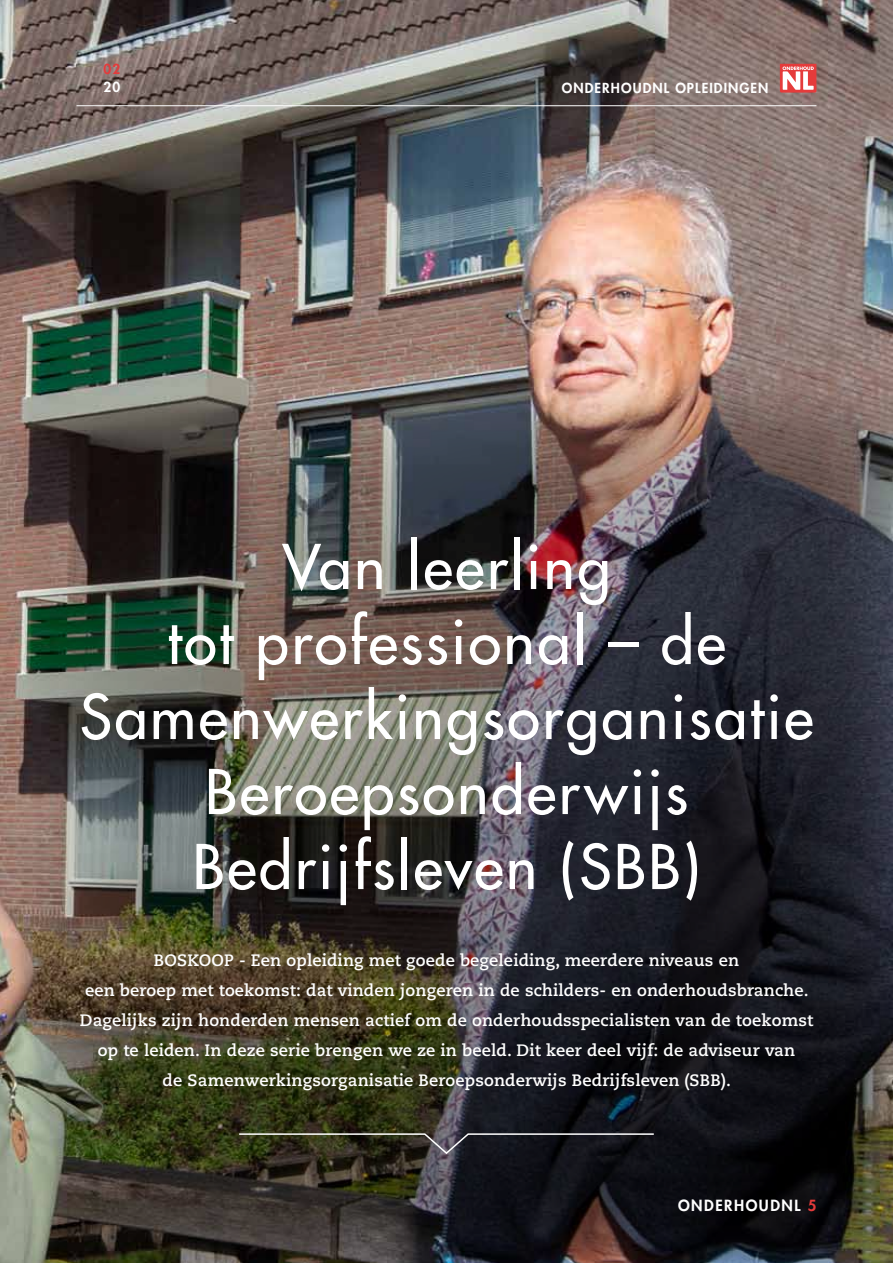
<style>
.page{position:relative;width:893px;height:1263px;background:#fff}
.page>*{position:absolute;margin:0;border:0;box-sizing:border-box;transform-origin:0 0}
.t1{font:60px/75px "Futura";letter-spacing:.04em;color:#fff;text-align:center}
.t2{font:700 16.5px/30px "Caecilia LT Std";letter-spacing:.01em;color:#fff;text-align:center}
.t3{font:800 15px "Futura";letter-spacing:.1em;color:#fff}
.t4{font:800 13.5px "Futura";letter-spacing:.08em;color:#fff}
.t5{font:800 13.5px "Futura";color:#e53b3b}
.s1{color:#e53b3b}
</style>
<div class="page">
<img style="left:0;top:0;width:893px;height:1263px">
<img style="left:21px;top:391px;width:872px;height:872px">
<svg style="left:238px;top:1132px;width:417px;height:23px;background:#31312c"></svg>
<hr style="left:77px;top:105px;width:739px;height:1px;background:#fff">
<svg style="left:780px;top:64px;width:36px;height:29px"></svg>
<p class="t5" style="left:104px;top:61px;width:18px">02</p>
<p class="t4" style="left:104px;top:79px;width:18px">20</p>
<p class="t4" style="left:562px;top:79px;width:208px">ONDERHOUDNL OPLEIDINGEN</p>
<h1 class="t1" style="left:80px;top:530px;width:735px">Van leerling<br>tot professional – de<br>Samenwerkingsorganisatie<br>Beroepsonderwijs<br>Bedrijfsleven (SBB)</h1>
<p class="t2" style="left:80px;top:945px;width:735px">BOSKOOP - Een opleiding met goede begeleiding, meerdere niveaus en<br>een beroep met toekomst: dat vinden jongeren in de schilders- en onderhoudsbranche.<br>Dagelijks zijn honderden mensen actief om de onderhoudsspecialisten van de toekomst op te leiden. In deze serie brengen we ze in beeld. Dit keer deel vijf: de adviseur van<br>de Samenwerkingsorganisatie Beroepsonderwijs Bedrijfsleven (SBB).</p>
<p class="t3" style="left:678px;top:1196px;width:140px">ONDERHOUDNL <span class="s1">5</span></p>
</div>
